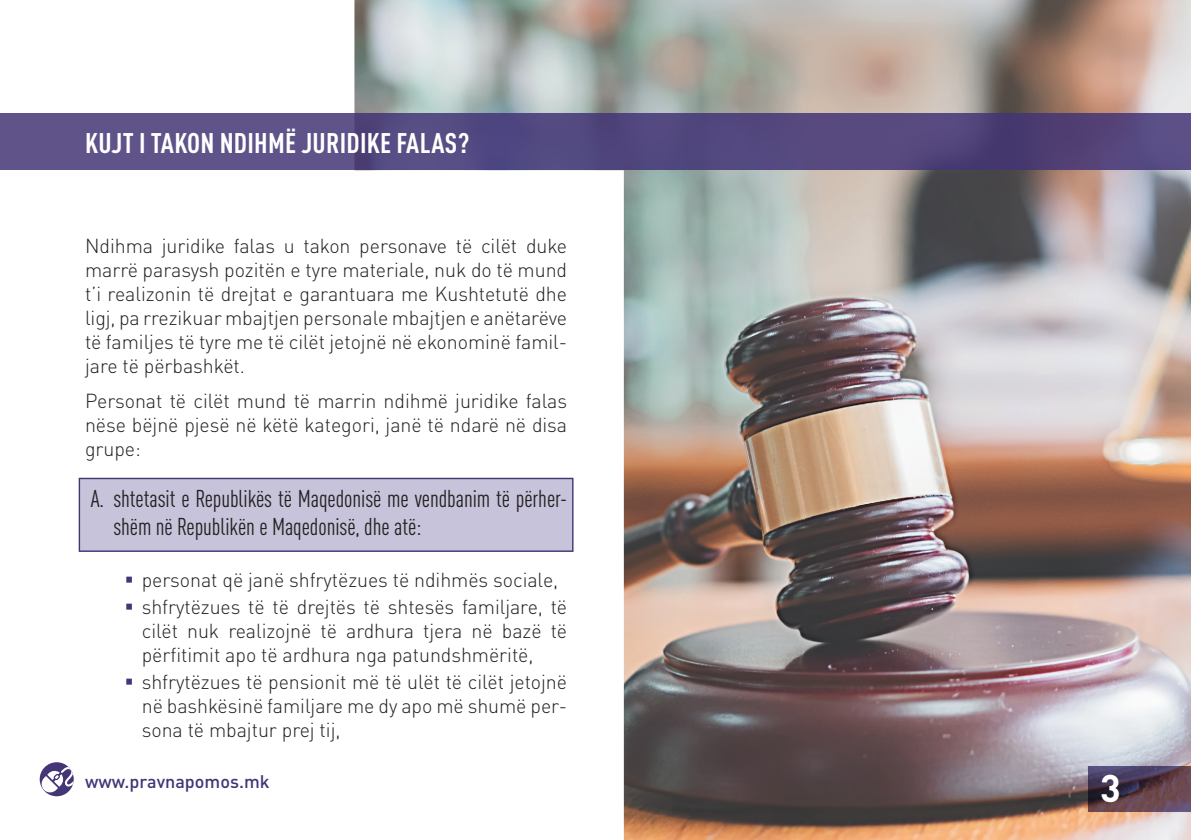
<style>
.page{position:relative;width:1191px;height:840px;background:#fff}
.page>*{position:absolute;margin:0;border:0;box-sizing:border-box;transform-origin:0 0}
.t1{font:700 38px "DIN Pro";color:#fff}
.Title_Right{font:700 condensed 28px "DIN Pro";letter-spacing:.01em;color:#fff}
.Ramka_Nabroi{font:condensed 24px/28px "DIN Pro";letter-spacing:-.005em;color:#231f20}
.Text{font:300 20px/24px "DIN Pro";letter-spacing:-.005em;color:#231f20;text-align:justify}
.t2{font:500 18px "DIN Pro";color:#433576}
</style>
<div class="page">
<img style="left:354px;top:0;width:837px;height:839px">
<svg style="left:40px;top:761px;width:34px;height:34px"></svg>
<svg style="left:41px;top:764px;width:33px;height:28px"></svg>
<div style="left:79px;top:477px;width:494px;height:74px;background:#c7c3da;border:1px solid #433576"></div>
<svg style="left:0;top:113px;width:1191px;height:57px;background:#564a81"></svg>
<svg style="left:1089px;top:765px;width:102px;height:46px;background:#564053"></svg>
<p class="Title_Right" style="left:85px;top:121px;width:386px">KUJT I TAKON NDIHMË JURIDIKE FALAS?</p>
<p class="Text" style="left:85px;top:231px;width:483px">Ndihma juridike falas u takon personave të cilët duke marrë parasysh pozitën e tyre materiale, nuk do të mund t’i realizonin të drejtat e garantuara me Kushtetutë dhe ligj, pa rrezikuar mbajtjen personale mbajtjen e anëtarëve të familjes të tyre me të cilët jetojnë në ekonominë famil&shy;jare të përbashkët.</p>
<p class="Text" style="left:85px;top:387px;width:483px">Personat të cilët mund të marrin ndihmë juridike falas nëse bëjnë pjesë në këtë kategori, janë të ndarë në disa grupe:</p>
<p class="Ramka_Nabroi" style="left:113px;top:482px;width:455px;text-indent:-23px">А. shtetasit e Republikës të Maqedonisë me vendbanim të përher&shy;shëm në Republikën e Maqedonisë, dhe atë:</p>
<p class="Text" style="left:142px;top:566px;width:418px">personat që janë shfrytëzues të ndihmës sociale,</p>
<p class="Text" style="left:142px;top:593px;width:427px">shfrytëzues të të drejtës të shtesës familjare, të cilët nuk realizojnë të ardhura tjera në bazë të përfitimit apo të ardhura nga patundshmëritë,</p>
<p class="Text" style="left:142px;top:667px;width:427px">shfrytëzues të pensionit më të ulët të cilët jetojnë në bashkësinë familjare me dy apo më shumë per&shy;sona të mbajtur prej tij,</p>
<p class="t2" style="left:85px;top:766px;width:186px">www.pravnapomos.mk</p>
<h1 class="t1" style="left:1100px;top:756px;width:22px">3</h1>
</div>
